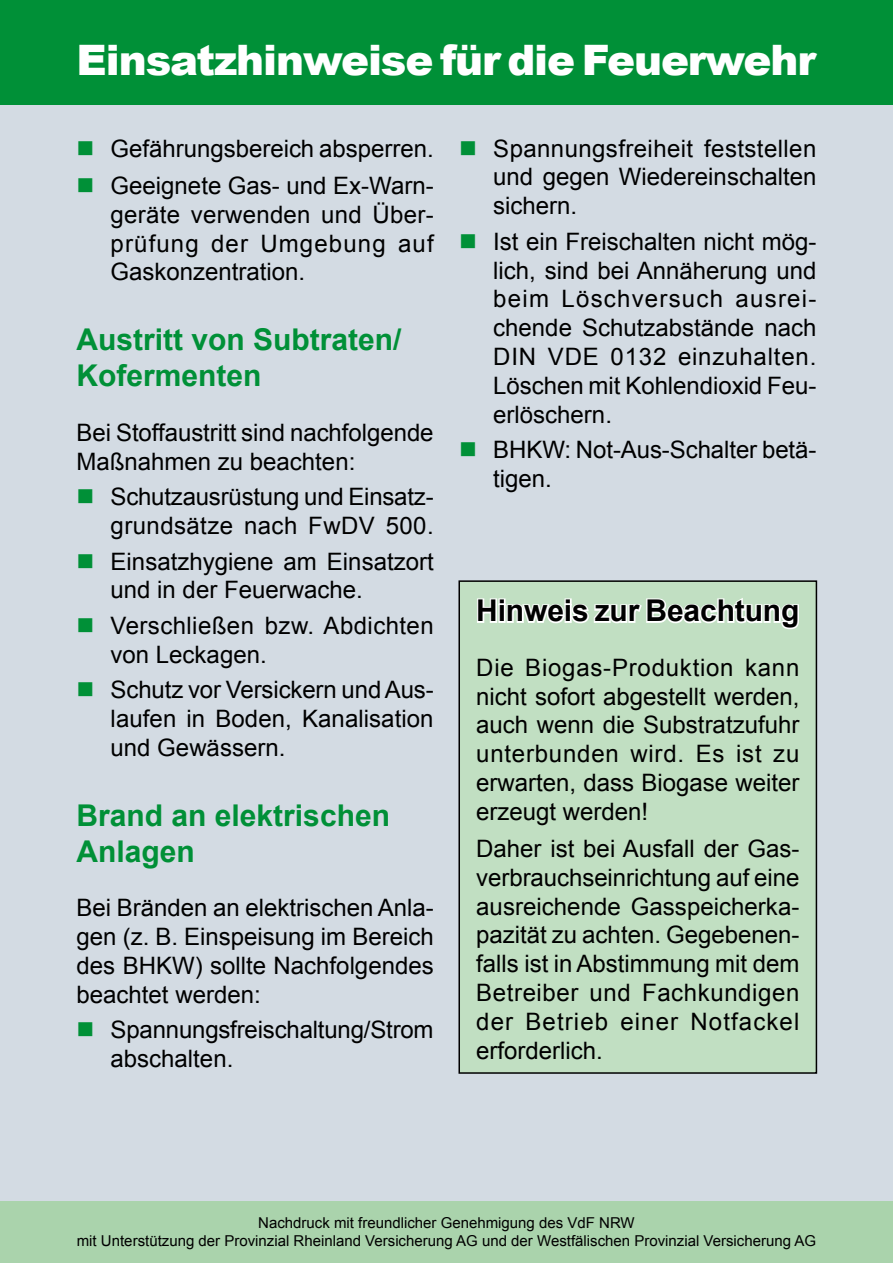
<style>
.page{position:relative;width:893px;height:1263px;background:#fff}
.page>*{position:absolute;margin:0;border:0;box-sizing:border-box;transform-origin:0 0}
.t1{font:900 42px "Arial";letter-spacing:-.025em;color:#fff}
.t2{font:700 30px/36px "Arial";color:#009037}
.t3{font:700 30px "Arial";letter-spacing:-.005em;color:#000}
.t4{font:24px/28.8px "Arial";color:#000;text-align:justify}
.t5{font:15px/18px "Arial";color:#000;text-align:center}
.s1{color:#009037}
</style>
<div class="page">
<div style="left:0;top:104px;width:893px;height:1097px;background:#d3dbe3"></div>
<div style="left:0;top:0;width:893px;height:104px;background:#009037"></div>
<div style="left:0;top:1201px;width:893px;height:62px;background:#aad3ac"></div>
<div style="left:459px;top:581px;width:357px;height:492px;background:#c1dfc2"></div>
<div style="left:458px;top:580px;width:359px;height:494px;border:2px solid #000"></div>
<svg style="left:477px;top:598px;width:20px;height:25px"></svg>
<div style="left:498px;top:598px;width:8px;height:7px;border:3px solid #fff"></div>
<div style="left:498px;top:604px;width:8px;height:19px;border:3px solid #fff"></div>
<svg style="left:505px;top:598px;width:294px;height:32px"></svg>
<h1 class="t1" style="left:77px;top:29px;width:741px">Einsatzhinweise für die Feuerwehr</h1>
<p class="t4" style="left:77px;top:134px;width:359px"><span class="s1">■</span> Gefährungsbereich absperren.</p>
<p class="t4" style="left:111px;top:171px;width:325px;text-indent:-34px"><span class="s1">■</span> Geeignete Gas- und Ex-Warn&shy;geräte verwenden und Über&shy;prüfung der Umgebung auf Gaskonzentration.</p>
<p class="t2" style="left:77px;top:323px;width:327px">Austritt von Subtraten/<br>Kofermenten</p>
<p class="t4" style="left:77px;top:418px;width:359px">Bei Stoffaustritt sind nachfolgende<br>Maßnahmen zu beachten:</p>
<p class="t4" style="left:77px;top:483px;width:359px;text-align:right"><span class="s1">■</span> Schutzausrüstung und Einsatz&shy;grundsätze nach FwDV 500.</p>
<p class="t4" style="left:111px;top:547px;width:325px;text-indent:-34px"><span class="s1">■</span> Einsatzhygiene am Einsatzort und in der Feuerwache.</p>
<p class="t4" style="left:111px;top:611px;width:325px;text-indent:-34px"><span class="s1">■</span> Verschließen bzw. Abdichten von Leckagen.</p>
<p class="t4" style="left:111px;top:676px;width:325px;text-indent:-34px"><span class="s1">■</span> Schutz vor Versickern undAus&shy;laufen in Boden, Kanalisation und Gewässern.</p>
<p class="t2" style="left:77px;top:798px;width:315px">Brand an elektrischen<br>Anlagen</p>
<p class="t4" style="left:77px;top:894px;width:359px">Bei Bränden an elektrischen Anla&shy;gen (z. B. Einspeisung im Bereich des BHKW) sollte Nachfolgendes beachtet werden:</p>
<p class="t4" style="left:111px;top:1016px;width:324px;text-indent:-34px"><span class="s1">■</span> Spannungsfreischaltung/Strom abschalten.</p>
<p class="t4" style="left:493px;top:134px;width:325px;text-indent:-34px"><span class="s1">■</span> Spannungsfreiheit feststellen und gegen Wiedereinschalten sichern.</p>
<p class="t4" style="left:493px;top:227px;width:325px;text-indent:-34px"><span class="s1">■</span> Ist ein Freischalten nicht mög&shy;lich, sind bei Annäherung und beim Löschversuch ausrei&shy;chende Schutzabstände nach DIN VDE 0132 einzuhalten.<br>Löschen mit Kohlendioxid Feu&shy;erlöschern.</p>
<p class="t4" style="left:493px;top:436px;width:325px;text-indent:-34px"><span class="s1">■</span> BHKW: Not-Aus-Schalter betä&shy;tigen.</p>
<p class="t3" style="left:476px;top:591px;width:325px">Hinweis zur Beachtung</p>
<p class="t4" style="left:476px;top:653px;width:325px">Die Biogas-Produktion kann nicht sofort abgestellt werden, auch wenn die Substratzufuhr unterbunden wird. Es ist zu erwarten, dass Biogase weiter erzeugt werden!</p>
<p class="t4" style="left:476px;top:834px;width:325px">Daher ist bei Ausfall der Gas&shy;verbrauchseinrichtung auf eine ausreichende Gasspeicherka&shy;pazität zu achten. Gegebenen&shy;falls ist in Abstimmung mit dem Betreiber und Fachkundigen der Betrieb einer Notfackel erforderlich.</p>
<p class="t5" style="left:77px;top:1213px;width:741px">Nachdruck mit freundlicher Genehmigung des VdF NRW<br>mit Unterstützung der Provinzial Rheinland Versicherung AG und der Westfälischen Provinzial Versicherung AG</p>
</div>
